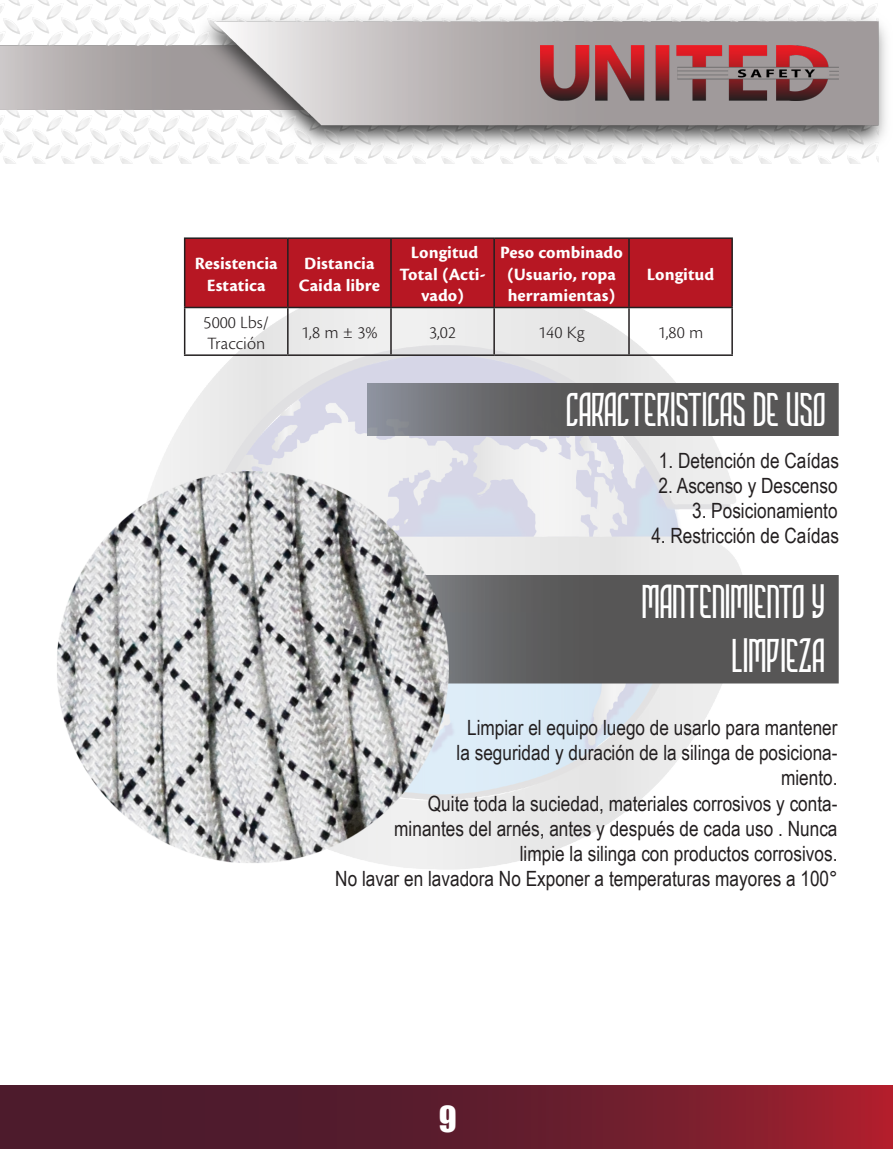
<style>
.page{position:relative;width:893px;height:1149px;background:#fff}
.page>*{position:absolute;margin:0;border:0;box-sizing:border-box;transform-origin:0 0}
.t1{font:45px/54px "HIGHSTORIES Demo";color:#fff;text-align:right}
.t2{font:33px "Impact";color:#fff}
.texto_fondo{font:21px/25.2px "Arial Narrow";color:#231f20;text-align:right}
.t3{font:18px/21.6px "Cronos Pro Bold Capt";letter-spacing:.005em;color:#fff;text-align:center}
.t4{font:18px/21.6px "Cronos Pro Lt Capt";color:#231f20}
</style>
<div class="page">
<img style="left:158px;top:255px;width:618px;height:615px">
<svg style="left:0;top:1085px;width:893px;height:63px;background:#671c2d"></svg>
<img style="left:0;top:0;width:886px;height:164px">
<img style="left:540px;top:46px;width:299px;height:54px">
<div style="left:185px;top:239px;width:546px;height:67px;background:#b71723"></div>
<hr style="left:184px;top:308px;width:1px;height:46px;background:#231f20">
<hr style="left:287px;top:308px;width:2px;height:46px;background:#231f20">
<hr style="left:390px;top:308px;width:2px;height:46px;background:#231f20">
<hr style="left:493px;top:308px;width:2px;height:46px;background:#231f20">
<hr style="left:628px;top:308px;width:2px;height:46px;background:#231f20">
<hr style="left:731px;top:308px;width:2px;height:46px;background:#231f20">
<hr style="left:184px;top:354px;width:104px;height:2px;background:#231f20">
<hr style="left:288px;top:354px;width:103px;height:2px;background:#231f20">
<hr style="left:391px;top:354px;width:103px;height:2px;background:#231f20">
<hr style="left:494px;top:354px;width:135px;height:2px;background:#231f20">
<hr style="left:629px;top:354px;width:104px;height:2px;background:#231f20">
<hr style="left:184px;top:237px;width:104px;height:2px;background:#231f20">
<hr style="left:184px;top:239px;width:1px;height:67px;background:#231f20">
<hr style="left:184px;top:306px;width:104px;height:2px;background:#231f20">
<hr style="left:288px;top:237px;width:103px;height:2px;background:#231f20">
<hr style="left:287px;top:239px;width:2px;height:67px;background:#231f20">
<hr style="left:288px;top:306px;width:103px;height:2px;background:#231f20">
<hr style="left:391px;top:237px;width:103px;height:2px;background:#231f20">
<hr style="left:390px;top:239px;width:2px;height:67px;background:#231f20">
<hr style="left:391px;top:306px;width:103px;height:2px;background:#231f20">
<hr style="left:494px;top:237px;width:135px;height:2px;background:#231f20">
<hr style="left:493px;top:239px;width:2px;height:67px;background:#231f20">
<hr style="left:494px;top:306px;width:135px;height:2px;background:#231f20">
<hr style="left:629px;top:237px;width:104px;height:2px;background:#231f20">
<hr style="left:628px;top:239px;width:2px;height:67px;background:#231f20">
<hr style="left:731px;top:239px;width:2px;height:67px;background:#231f20">
<hr style="left:629px;top:306px;width:104px;height:2px;background:#231f20">
<img style="left:368px;top:383px;width:471px;height:52px">
<img style="left:455px;top:575px;width:383px;height:108px">
<img style="left:57px;top:469px;width:398px;height:397px">
<p class="t3" style="left:195px;top:253px;width:84px">Resistencia<br>Estatica</p>
<p class="t3" style="left:299px;top:253px;width:83px;text-align:left">Distancia<br>Caida libre</p>
<p class="t3" style="left:399px;top:242px;width:88px">Longitud<br>Total (Acti&shy;vado)</p>
<p class="t3" style="left:500px;top:242px;width:124px">Peso combinado (Usuario, ropa herramientas)</p>
<p class="t3" style="left:647px;top:264px;width:69px">Longitud</p>
<p class="t4" style="left:204px;top:311px;width:67px">5000 Lbs/<br>Tracción</p>
<p class="t4" style="left:301px;top:322px;width:78px">1,8 m ± 3%</p>
<p class="t4" style="left:429px;top:322px;width:29px">3,02</p>
<p class="t4" style="left:538px;top:322px;width:48px">140 Kg</p>
<p class="t4" style="left:658px;top:322px;width:47px">1,80 m</p>
<p class="t1" style="left:567px;top:383px;width:261px">CARACTERISTICAS DE USO</p>
<p class="texto_fondo" style="left:659px;top:447px;width:181px">1. Detención de Caídas</p>
<p class="texto_fondo" style="left:659px;top:472px;width:181px">2. Ascenso y Descenso</p>
<p class="texto_fondo" style="left:692px;top:497px;width:147px">3. Posicionamiento</p>
<p class="texto_fondo" style="left:651px;top:522px;width:189px">4. Restricción de Caídas</p>
<p class="t1" style="left:643px;top:575px;width:185px">MANTENIMIENTO Y<br>LIMPIEZA</p>
<p class="texto_fondo" style="left:457px;top:713px;width:383px">Limpiar el equipo luego de usarlo para mantener la seguridad y duración de la silinga de posiciona&shy;miento.</p>
<p class="texto_fondo" style="left:394px;top:789px;width:445px">Quite toda la suciedad, materiales corrosivos y conta&shy;minantes del arnés, antes y después de cada uso . Nunca limpie la silinga con productos corrosivos.</p>
<p class="texto_fondo" style="left:335px;top:865px;width:504px">No lavar en lavadora No Exponer a temperaturas mayores a 100°</p>
<h2 class="t2" style="left:439px;top:1093px;width:19px">9</h2>
</div>
